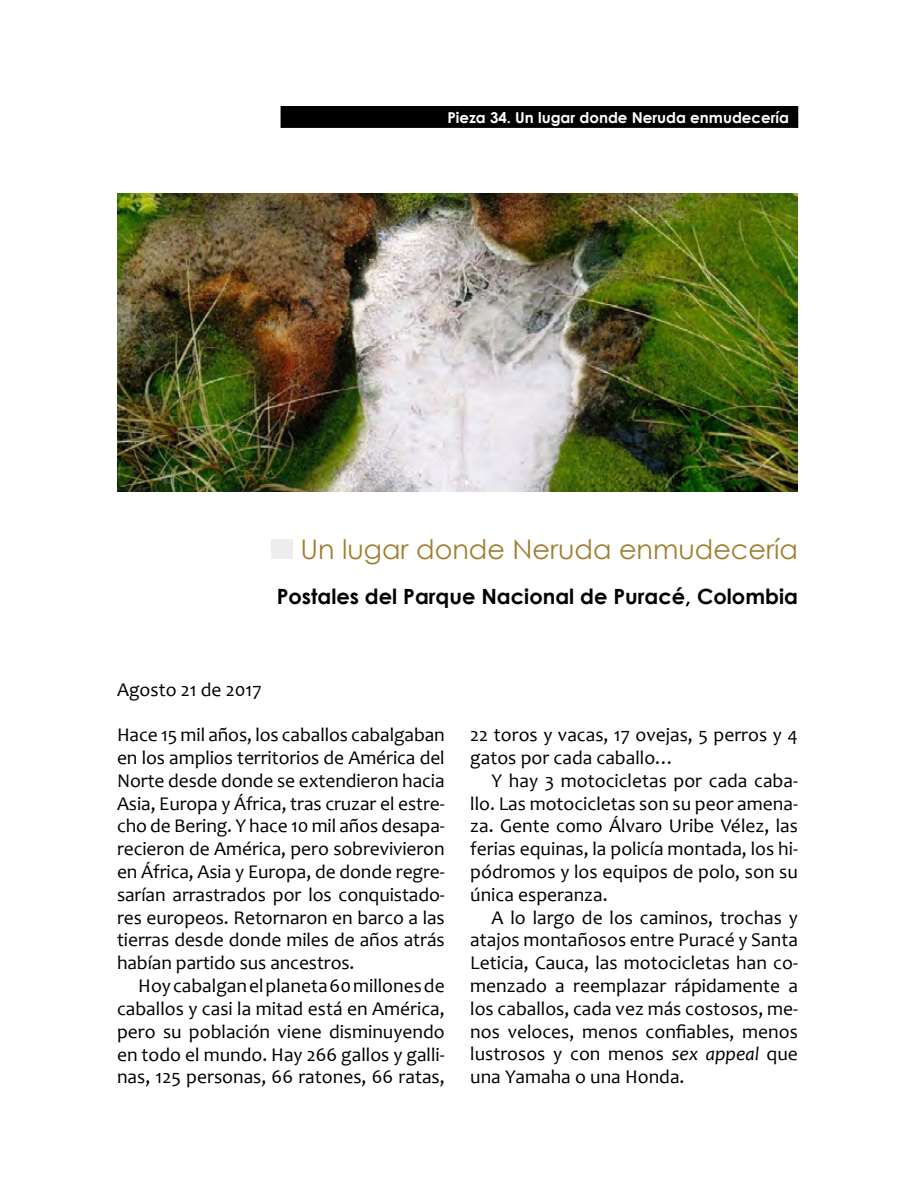
<style>
.page{position:relative;width:915px;height:1191px;background:#fff}
.page>*{position:absolute;margin:0;border:0;box-sizing:border-box;transform-origin:0 0}
.t1{font:27px "Century Gothic";color:#9f8031}
.t2{font:700 21px "Century Gothic";color:#000}
.t3{font:19.5px/22.8px "Candara";color:#000;text-align:justify}
.t4{font:700 15px "Century Gothic";color:#fff}
.s1{font-style:italic}
</style>
<div class="page">
<div style="left:271px;top:539px;width:22px;height:20px;background:#ededed"></div>
<div style="left:281px;top:106px;width:516px;height:21px;background:#000"></div>
<div style="left:281px;top:106px;width:516px;height:22px;border:1px solid #000"></div>
<img style="left:117px;top:194px;width:680px;height:297px">
<p class="t4" style="left:447px;top:106px;width:343px">Pieza 34. Un lugar donde Neruda enmudecería</p>
<h1 class="t1" style="left:300px;top:530px;width:499px">Un lugar donde Neruda enmudecería</h1>
<p class="t2" style="left:276px;top:581px;width:522px">Postales del Parque Nacional de Puracé, Colombia</p>
<p class="t3" style="left:117px;top:677px;width:146px">Agosto 21 de 2017</p>
<p class="t3" style="left:117px;top:723px;width:329px">Hace 15 mil años, los caballos cabalgaban en los amplios territorios de América del Norte desde donde se extendieron hacia Asia, Europa y África, tras cruzar el estre&shy;cho de Bering. Y hace 10 mil años desapa&shy;recieron de América, pero sobrevivieron en África, Asia y Europa, de donde regre&shy;sarían arrastrados por los conquistado&shy;res europeos. Retornaron en barco a las tierras desde donde miles de años atrás habían partido sus ancestros.</p>
<p class="t3" style="left:117px;top:974px;width:329px;text-indent:21px">Hoy cabalgan el planeta 60 millones de caballos y casi la mitad está en América, pero su población viene disminuyendo en todo el mundo. Hay 266 gallos y galli&shy;nas, 125 personas, 66 ratones, 66 ratas,</p>
<p class="t3" style="left:470px;top:723px;width:329px">22 toros y vacas, 17 ovejas, 5 perros y 4 gatos por cada caballo…</p>
<p class="t3" style="left:470px;top:769px;width:329px;text-indent:21px">Y hay 3 motocicletas por cada caba&shy;llo. Las motocicletas son su peor amena&shy;za. Gente como Álvaro Uribe Vélez, las ferias equinas, la policía montada, los hi&shy;pódromos y los equipos de polo, son su única esperanza.</p>
<p class="t3" style="left:470px;top:905px;width:329px;text-indent:21px">A lo largo de los caminos, trochas y atajos montañosos entre Puracé y Santa Leticia, Cauca, las motocicletas han co&shy;menzado a reemplazar rápidamente a los caballos, cada vez más costosos, me&shy;nos veloces, menos confiables, menos lustrosos y con menos <span class="s1">sex appeal</span> que una Yamaha o una Honda.</p>
</div>
